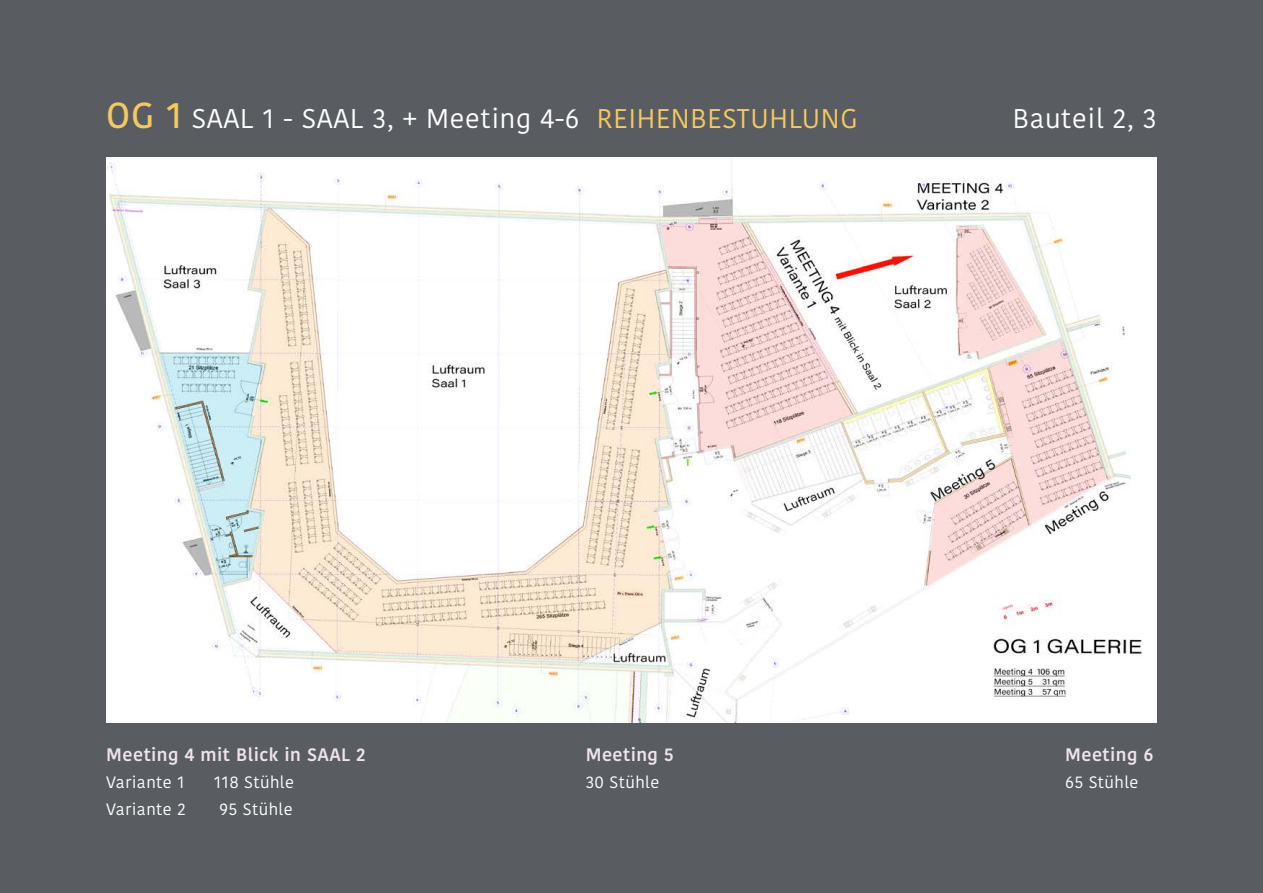
<style>
.page{position:relative;width:1263px;height:893px;background:#595d62}
.page>*{position:absolute;margin:0;border:0;box-sizing:border-box;transform-origin:0 0}
.t1{font:27px "Kohinoor Bangla";letter-spacing:.025em;color:#fff}
.t2{font:600 18px "Kohinoor Bangla";letter-spacing:.025em;color:#f0e3ed}
.t3{font:16.5px "Kohinoor Bangla";letter-spacing:.025em;color:#fff}
.s1{font-weight:500;font-size:36px;color:#f5c95e}
.s2{color:#f5c95e}
</style>
<div class="page">
<img style="left:107px;top:157px;width:1049px;height:566px">
<p class="t1" style="left:106px;top:98px;width:753px"><span class="s1">OG 1</span> SAAL 1 - SAAL 3, + Meeting 4-6 <span class="s2">REIHENBESTUHLUNG</span></p>
<p class="t1" style="left:1013px;top:98px;width:145px">Bauteil 2, 3</p>
<p class="t2" style="left:106px;top:740px;width:261px">Meeting 4 mit Blick in SAAL 2</p>
<p class="t3" style="left:106px;top:770px;width:80px">Variante 1</p>
<p class="t3" style="left:214px;top:770px;width:81px">118 Stühle</p>
<p class="t3" style="left:106px;top:797px;width:81px">Variante 2</p>
<p class="t3" style="left:219px;top:797px;width:75px">95 Stühle</p>
<p class="t2" style="left:586px;top:740px;width:90px">Meeting 5</p>
<p class="t3" style="left:586px;top:770px;width:75px">30 Stühle</p>
<p class="t2" style="left:1065px;top:740px;width:90px">Meeting 6</p>
<p class="t3" style="left:1065px;top:770px;width:75px">65 Stühle</p>
</div>
